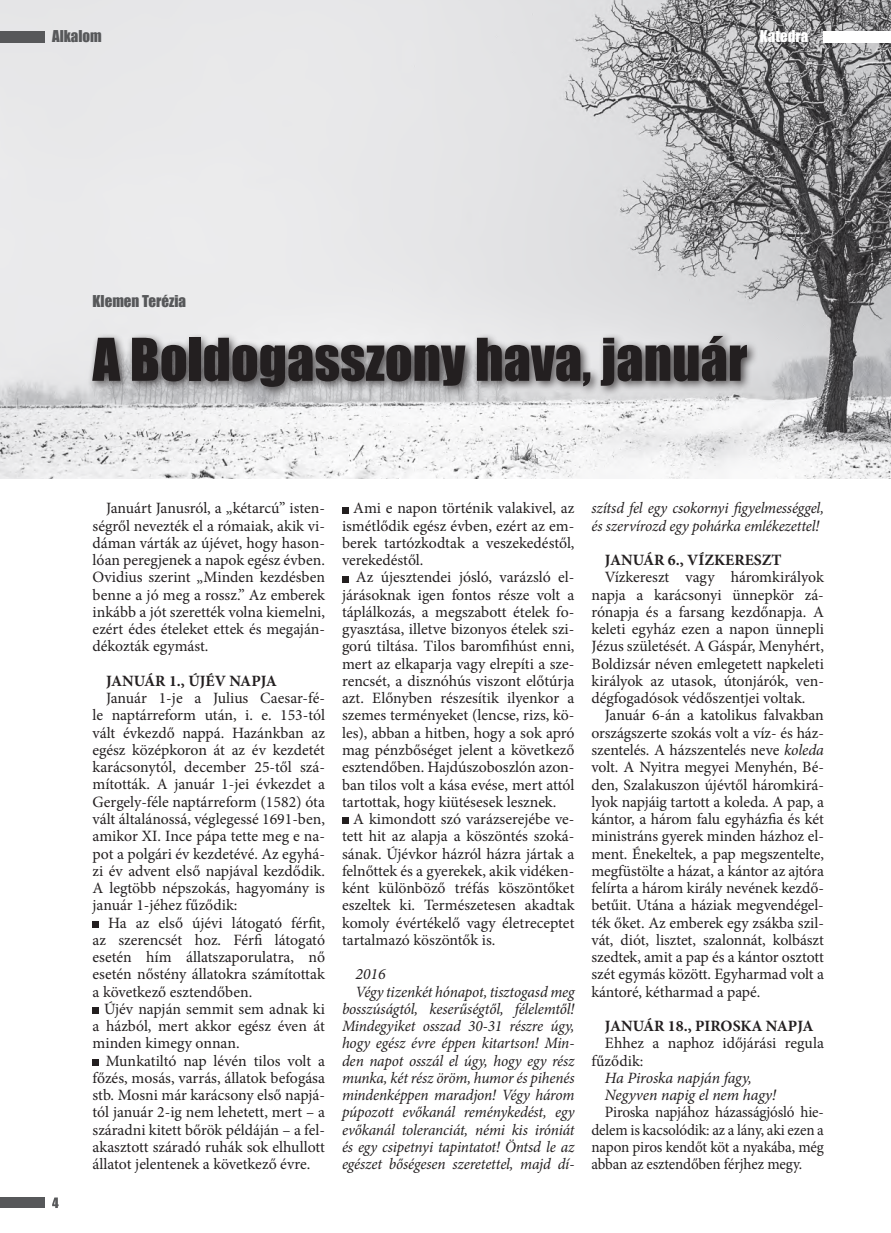
<style>
.page{position:relative;width:891px;height:1233px;background:#fff}
.page>*{position:absolute;margin:0;border:0;box-sizing:border-box;transform-origin:0 0}
.t1{font:54.45px "Impact";color:#231f20}
.t2{font:15.75px/17.2px "Minion Pro";letter-spacing:-.005em;color:#231f20;text-align:justify}
.t3{font:italic 15.75px/17.2px "Minion Pro";letter-spacing:-.01em;color:#231f20}
.t4{font:15.75px/17.2px "Minion Pro";letter-spacing:-.005em;color:#231f20;text-align:justify;scale:.96 1}
.t5{font:700 15.75px "Minion Pro";color:#231f20}
.t6{font:15px "Impact";color:#57585a}
.t7{font:15px "Impact";color:#fff}
.s1{font-style:italic}
</style>
<div class="page">
<img style="left:0;top:0;width:891px;height:478px">
<div style="left:824px;top:31px;width:67px;height:11px;background:#fff"></div>
<svg style="left:52px;top:1197px;width:7px;height:10px"></svg>
<div style="left:0;top:31px;width:45px;height:11px;background:#57585a"></div>
<div style="left:0;top:1197px;width:45px;height:11px;background:#57585a"></div>
<svg style="left:93px;top:921px;width:6px;height:6px"></svg>
<svg style="left:93px;top:1007px;width:6px;height:6px"></svg>
<svg style="left:93px;top:1059px;width:6px;height:6px"></svg>
<svg style="left:342px;top:507px;width:6px;height:6px"></svg>
<svg style="left:342px;top:576px;width:6px;height:6px"></svg>
<div style="left:342px;top:817px;width:6px;height:7px;background:#231f20"></div>
<div style="left:87px;top:331px;width:671px;height:67px;background:#231f20;opacity:.75"></div>
<p class="t6" style="left:52px;top:25px;width:51px">Alkalom</p>
<p class="t7" style="left:760px;top:25px;width:50px">Katedra</p>
<p class="t6" style="left:93px;top:289px;width:95px">Klemen Terézia</p>
<h1 class="t1" style="left:93px;top:317px;width:656px">A Boldogasszony hava, január</h1>
<p class="t2" style="left:93px;top:500px;width:234px;text-indent:13px">Januárt Janusról, a „kétarcú” isten&shy;ségről nevezték el a rómaiak, akik vi&shy;dáman várták az újévet, hogy hason&shy;lóan peregjenek a napok egész évben.<br>Ovidius szerint „Minden kezdésben benne a jó meg a rossz.” Az emberek inkább a jót szerették volna kiemelni, ezért édes ételeket ettek és megaján&shy;dékozták egymást.</p>
<p class="t5" style="left:106px;top:669px;width:172px">JANUÁR 1., ÚJÉV NAPJA</p>
<p class="t2" style="left:93px;top:689px;width:234px;text-indent:13px">Január 1-je a Julius Caesar-fé&shy;le naptárreform után, i. e. 153-tól vált évkezdő nappá. Hazánkban az egész középkoron át az év kezdetét karácsonytól, december 25-től szá&shy;mították. A január 1-jei évkezdet a Gergely-féle naptárreform (1582) óta vált általánossá, véglegessé 1691-ben, amikor XI. Ince pápa tette meg e na&shy;pot a polgári év kezdetévé. Az egyhá&shy;zi év advent első napjával kezdődik.<br>A legtöbb népszokás, hagyomány is január 1-jéhez fűződik:</p>
<p class="t2" style="left:93px;top:914px;width:234px;text-indent:16px">Ha az első újévi látogató férfit, az szerencsét hoz. Férfi látogató esetén hím állatszaporulatra, nő esetén nőstény állatokra számítottak a következő esztendőben.</p>
<p class="t2" style="left:93px;top:1000px;width:234px;text-indent:11px">Újév napján semmit sem adnak ki a házból, mert akkor egész éven át minden kimegy onnan.</p>
<p class="t2" style="left:93px;top:1052px;width:234px;text-indent:13px">Munkatiltó nap lévén tilos volt a főzés, mosás, varrás, állatok befogása stb. Mosni már karácsony első napjá&shy;tól január 2-ig nem lehetett, mert – a száradni kitett bőrök példáján – a fel&shy;akasztott száradó ruhák sok elhullott állatot jelentenek a következő évre.</p>
<p class="t2" style="left:342px;top:500px;width:234px;text-indent:11px">Ami e napon történik valakivel, az ismétlődik egész évben, ezért az em&shy;berek tartózkodtak a veszekedéstől, verekedéstől.</p>
<p class="t2" style="left:342px;top:569px;width:234px;text-indent:14px">Az újesztendei jósló, varázsló el&shy;járásoknak igen fontos része volt a táplálkozás, a megszabott ételek fo&shy;gyasztása, illetve bizonyos ételek szi&shy;gorú tiltása. Tilos baromfihúst enni, mert az elkaparja vagy elrepíti a sze&shy;rencsét, a disznóhús viszont előtúrja azt. Előnyben részesítik ilyenkor a szemes terményeket (lencse, rizs, kö&shy;les), abban a hitben, hogy a sok apró mag pénzbőséget jelent a következő esztendőben. Hajdúszoboszlón azon&shy;ban tilos volt a kása evése, mert attól tartottak, hogy kiütésesek lesznek.</p>
<p class="t2" style="left:342px;top:810px;width:234px;text-indent:11px">A kimondott szó varázserejébe ve&shy;tett hit az alapja a köszöntés szoká&shy;sának. Újévkor házról házra jártak a felnőttek és a gyerekek, akik vidéken&shy;ként különböző tréfás köszöntőket eszeltek ki. Természetesen akadtak komoly évértékelő vagy életreceptet tartalmazó köszöntők is.</p>
<p class="t3" style="left:356px;top:965px;width:32px">2016</p>
<p class="t3" style="left:356px;top:982px;width:220px">Végy tizenkét hónapot, tisztogasd meg</p>
<p class="t3" style="left:342px;top:1000px;width:234px">bosszúságtól, keserűségtől, félelemtől!</p>
<p class="t3" style="left:342px;top:1017px;width:234px">Mindegyiket osszad 30-31 részre úgy,</p>
<p class="t3" style="left:342px;top:1034px;width:234px">hogy egész évre éppen kitartson! Min-</p>
<p class="t3" style="left:342px;top:1051px;width:234px">den napot osszál el úgy, hogy egy rész</p>
<p class="t3" style="left:342px;top:1069px;width:234px">munka, két rész öröm, humor és pihenés</p>
<p class="t3" style="left:342px;top:1086px;width:234px">mindenképpen maradjon! Végy három</p>
<p class="t3" style="left:342px;top:1103px;width:234px">púpozott evőkanál reménykedést, egy</p>
<p class="t3" style="left:342px;top:1120px;width:234px">evőkanál toleranciát, némi kis iróniát</p>
<p class="t3" style="left:342px;top:1138px;width:234px">és egy csipetnyi tapintatot! Öntsd le az</p>
<p class="t3" style="left:342px;top:1155px;width:234px">egészet bőségesen szeretettel, majd dí-</p>
<p class="t3" style="left:591px;top:499px;width:234px">szítsd fel egy csokornyi figyelmességgel, és szervírozd egy pohárka emlékezettel!</p>
<p class="t5" style="left:605px;top:549px;width:178px">JANUÁR 6., VÍZKERESZT</p>
<p class="t2" style="left:591px;top:569px;width:234px;text-indent:13px">Vízkereszt vagy háromkirályok napja a karácsonyi ünnepkör zá&shy;rónapja és a farsang kezdőnapja. A keleti egyház ezen a napon ünnepli Jézus születését. A Gáspár, Menyhért, Boldizsár néven emlegetett napkeleti királyok az utasok, útonjárók, ven&shy;dégfogadósok védőszentjei voltak.</p>
<p class="t2" style="left:591px;top:707px;width:234px;text-indent:13px">Január 6-án a katolikus falvakban országszerte szokás volt a víz- és ház&shy;szentelés. A házszentelés neve <span class="s1">koleda </span>volt. A Nyitra megyei Menyhén, Bé&shy;den, Szalakuszon újévtől háromkirá&shy;lyok napjáig tartott a koleda. A pap, a kántor, a három falu egyházfia és két ministráns gyerek minden házhoz el&shy;ment. Énekeltek, a pap megszentelte, megfüstölte a házat, a kántor az ajtóra felírta a három király nevének kezdő&shy;betűit. Utána a háziak megvendégel&shy;ték őket. Az emberek egy zsákba szil&shy;vát, diót, lisztet, szalonnát, kolbászt szedtek, amit a pap és a kántor osztott szét egymás között. Egyharmad volt a kántoré, kétharmad a papé.</p>
<p class="t5" style="left:605px;top:1014px;width:210px">JANUÁR 18., PIROSKA NAPJA</p>
<p class="t2" style="left:591px;top:1034px;width:234px;text-indent:13px">Ehhez a naphoz időjárási regula fűződik:</p>
<p class="t3" style="left:605px;top:1069px;width:173px">Ha Piroska napján fagy,<br>Negyven napig el nem hagy!</p>
<p class="t4" style="left:591px;top:1103px;width:244px;text-indent:13px">Piroska napjához házasságjósló hie&shy;delem is kacsolódik: az a lány, aki ezen a napon piros kendőt köt a nyakába, még abban az esztendőben férjhez megy.</p>
</div>
